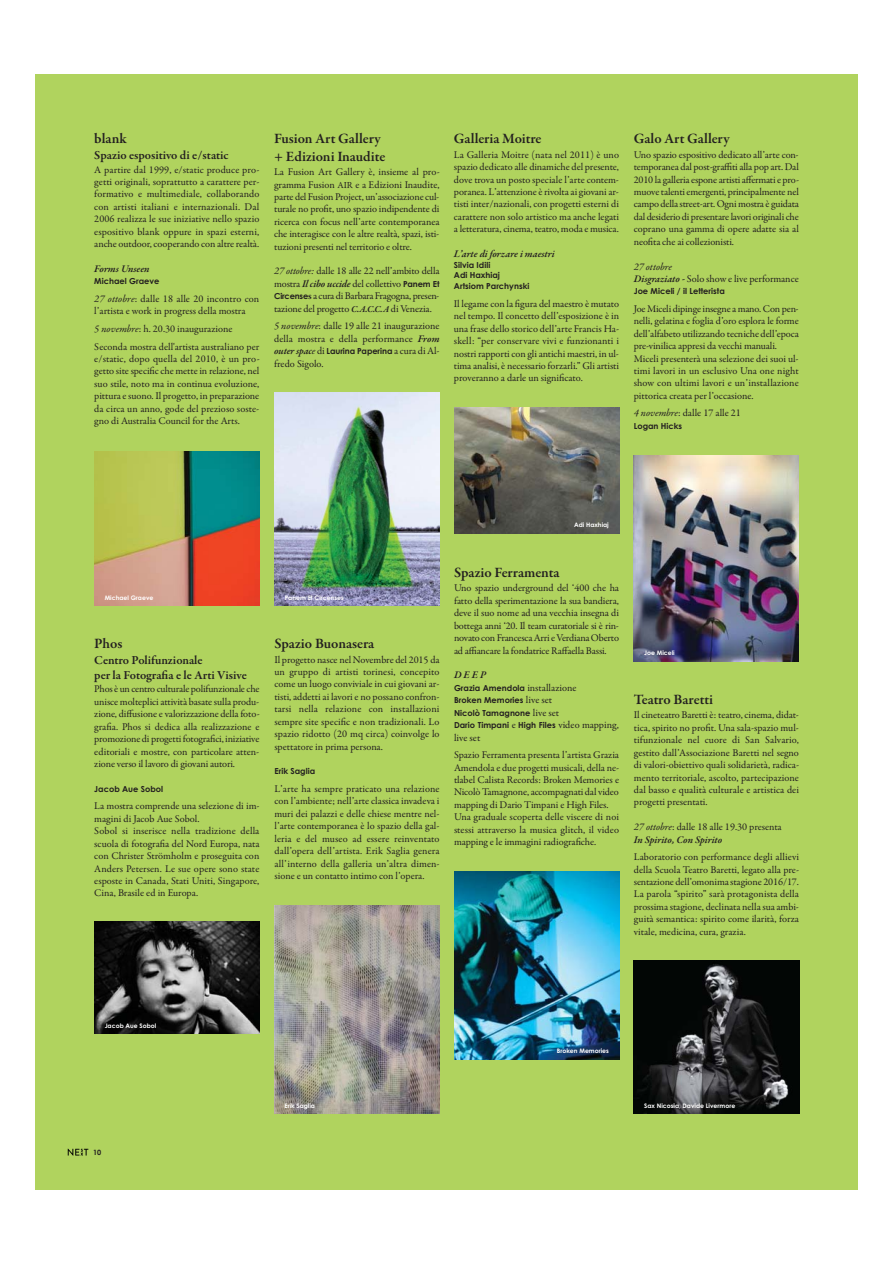
<style>
.page{position:relative;width:893px;height:1263px;background:#fff}
.page>*{position:absolute;margin:0;border:0;box-sizing:border-box;transform-origin:0 0}
.t1{font:600 14.55px/17.4px "Garamond Premr Pro";color:#231f20}
.t2{font:600 12.45px/14.9px "Garamond Premr Pro";color:#231f20}
.t3{font:10.35px/12.5px "Garamond Premr Pro";color:#231f20;text-align:justify}
.t4{font:italic 600 10.35px "Garamond Premr Pro";color:#231f20}
.t5{font:700 8.25px/12.5px "Century Gothic";color:#231f20}
.t6{font:700 7.35px "Century Gothic";color:#231f20}
.t7{font:700 6.15px "Century Gothic";color:#fff}
.s1{font-style:italic}
.s2{font-size:9.3px}
.s3{font-weight:600;font-style:italic}
.s4{font-family:"Century Gothic";font-weight:700;font-size:8.25px}
.s5{font-weight:600}
.s6{font-weight:600;font-style:italic;font-size:9.3px}
.s7{font-family:"Garamond Premr Pro";font-weight:600;font-style:italic;font-size:10.35px}
.s8{font-family:"Garamond Premr Pro";font-weight:400;font-style:italic;font-size:10.35px}
.s9{font-family:"Garamond Premr Pro";font-weight:400;font-size:10.35px}
</style>
<div class="page">
<div style="left:36px;top:74px;width:821px;height:1115px;background:#b0d35e"></div>
<img style="left:633px;top:455px;width:165px;height:206px">
<img style="left:274px;top:392px;width:165px;height:213px">
<img style="left:634px;top:961px;width:165px;height:152px">
<img style="left:94px;top:452px;width:165px;height:153px">
<img style="left:454px;top:407px;width:165px;height:126px">
<img style="left:274px;top:905px;width:165px;height:208px">
<img style="left:454px;top:871px;width:165px;height:188px">
<img style="left:94px;top:921px;width:165px;height:113px">
<svg style="left:68px;top:1149px;width:20px;height:7px"></svg>
<h1 class="t1" style="left:94px;top:131px;width:34px">blank</h1>
<p class="t2" style="left:94px;top:149px;width:136px">Spazio espositivo di e/static</p>
<p class="t3" style="left:94px;top:164px;width:167px">A partire dal 1999, e/static produce pro&shy;getti originali, soprattutto a carattere per&shy;formativo e multimediale, collaborando con artisti italiani e internazionali. Dal 2006 realizza le sue iniziative nello spazio espositivo blank oppure in spazi esterni, anche outdoor, cooperando con altre realtà.</p>
<p class="t4" style="left:94px;top:265px;width:57px">Forms Unseen</p>
<p class="t5" style="left:94px;top:276px;width:67px">Michael Graeve</p>
<p class="t3" style="left:94px;top:294px;width:166px"><span class="s1">27 ottobre</span>: dalle 18 alle 20 incontro con l’artista e work in progress della mostra</p>
<p class="t3" style="left:94px;top:321px;width:166px;line-height:17.5px"><span class="s1">5 novembre</span>: h. 20.30 inaugurazione<br>Seconda mostra dell'artista australiano per</p>
<p class="t3" style="left:94px;top:354px;width:167px">e/static, dopo quella del 2010, è un pro&shy;getto site specific che mette in relazione, nel suo stile, noto ma in continua evoluzione, pittura e suono. Il progetto, in preparazione da circa un anno, gode del prezioso soste&shy;gno di Australia Council for the Arts.</p>
<h1 class="t1" style="left:274px;top:131px;width:113px">Fusion Art Gallery + Edizioni Inaudite</h1>
<p class="t3" style="left:274px;top:167px;width:167px">La Fusion Art Gallery è, insieme al pro&shy;gramma Fusion <span class="s2">AIR</span> e a Edizioni Inaudite, parte del Fusion Project, un’associazione cul&shy;turale no profit, uno spazio indipendente di ricerca con focus nell’arte contemporanea che interagisce con le altre realtà, spazi, isti&shy;tuzioni presenti nel territorio e oltre.</p>
<p class="t3" style="left:274px;top:266px;width:167px"><span class="s1">27 ottobre:</span> dalle 18 alle 22 nell’ambito della mostra <span class="s3">Il cibo uccide</span> del collettivo <span class="s4">Panem Et Circense</span><span class="s5">s</span> a cura di Barbara Fragogna, presen&shy;tazione del progetto <span class="s6">C.A.C.C.A</span> di Venezia.</p>
<p class="t3" style="left:274px;top:321px;width:167px"><span class="s1">5 novembre</span>: dalle 19 alle 21 inaugurazione della mostra e della performance <span class="s3">From</span></p>
<p class="t5" style="left:274px;top:346px;width:167px"><span class="s7">outer spac</span><span class="s8">e</span> <span class="s9">di</span> Laurina Paperina <span class="s9">a cura di Al-</span></p>
<p class="t3" style="left:274px;top:358px;width:51px">fredo Sigolo.</p>
<h1 class="t1" style="left:454px;top:131px;width:89px">Galleria Moitre</h1>
<p class="t3" style="left:454px;top:149px;width:167px">La Galleria Moitre (nata nel 2011) è uno spazio dedicato alle dinamiche del presente, dove trova un posto speciale l’arte contem&shy;poranea. L’attenzione è rivolta ai giovani ar&shy;tisti inter/nazionali, con progetti esterni di carattere non solo artistico ma anche legati a letteratura, cinema, teatro, moda e musica.</p>
<p class="t4" style="left:454px;top:250px;width:102px">L’arte di forzare i maestri</p>
<p class="t5" style="left:454px;top:261px;width:48px;line-height:9.9px">Silvia Idili<br>Adi Haxhiaj</p>
<p class="t5" style="left:454px;top:281px;width:77px">Artsiom Parchynski</p>
<p class="t3" style="left:454px;top:298px;width:167px">Il legame con la figura del maestro è mutato nel tempo. Il concetto dell’esposizione è in una frase dello storico dell’arte Francis Ha&shy;skell: “per conservare vivi e funzionanti i nostri rapporti con gli antichi maestri, in ul&shy;tima analisi, è necessario forzarli.” Gli artisti proveranno a darle un significato.</p>
<h1 class="t1" style="left:633px;top:131px;width:97px">Galo Art Gallery</h1>
<p class="t3" style="left:633px;top:149px;width:167px">Uno spazio espositivo dedicato all’arte con&shy;temporanea dal post-graffiti alla pop art. Dal 2010 la galleria espone artisti affermati e pro&shy;muove talenti emergenti, principalmente nel campo della street-art. Ogni mostra è guidata dal desiderio di presentare lavori originali che coprano una gamma di opere adatte sia al neofita che ai collezionisti.</p>
<p class="t3" style="left:633px;top:261px;width:167px"><span class="s1">27 ottobre<br></span><span class="s3">Disgraziato -</span> Solo show e live performance</p>
<p class="t5" style="left:633px;top:286px;width:93px">Joe Miceli / il Letterista</p>
<p class="t3" style="left:633px;top:303px;width:167px;text-align:left">Joe Miceli dipinge insegne a mano. Con pen&shy;nelli, gelatina e foglia d’oro esplora le forme dell’alfabeto utilizzando tecniche dell’epoca pre-vinilica appresi da vecchi manuali.<br>Miceli presenterà una selezione dei suoi ul&shy;timi lavori in un esclusivo Una one night show con ultimi lavori e un’installazione pittorica creata per l’occasione.</p>
<p class="t3" style="left:633px;top:408px;width:109px"><span class="s1">4 novembre</span>: dalle 17 alle 21</p>
<p class="t5" style="left:633px;top:420px;width:50px">Logan Hicks</p>
<p class="t7" style="left:574px;top:523px;width:36px">Adi Haxhiaj</p>
<p class="t7" style="left:105px;top:595px;width:50px">Michael Graeve</p>
<p class="t7" style="left:285px;top:595px;width:61px">Panem Et Circenses</p>
<h1 class="t1" style="left:94px;top:636px;width:30px">Phos</h1>
<p class="t2" style="left:94px;top:654px;width:154px">Centro Polifunzionale<br>per la Fotografia e le Arti Visive</p>
<p class="t3" style="left:94px;top:684px;width:167px">Phos è un centro culturale polifunzionale che unisce molteplici attività basate sulla produ&shy;zione, diffusione e valorizzazione della foto&shy;grafia. Phos si dedica alla realizzazione e promozione di progetti fotografici, iniziative editoriali e mostre, con particolare atten&shy;zione verso il lavoro di giovani autori.</p>
<p class="t5" style="left:94px;top:783px;width:70px">Jacob Aue Sobol</p>
<p class="t3" style="left:94px;top:801px;width:167px;text-align:left">La mostra comprende una selezione di im&shy;magini di Jacob Aue Sobol.<br>Sobol si inserisce nella tradizione della scuola di fotografia del Nord Europa, nata con Christer Strömholm e proseguita con Anders Petersen. Le sue opere sono state esposte in Canada, Stati Uniti, Singapore, Cina, Brasile ed in Europa.</p>
<h1 class="t1" style="left:274px;top:636px;width:101px">Spazio Buonasera</h1>
<p class="t3" style="left:274px;top:654px;width:167px">Il progetto nasce nel Novembre del 2015 da un gruppo di artisti torinesi, concepito come un luogo conviviale in cui giovani ar&shy;tisti, addetti ai lavori e no possano confron&shy;tarsi nella relazione con installazioni sempre site specific e non tradizionali. Lo spazio ridotto (20 mq circa) coinvolge lo spettatore in prima persona.</p>
<p class="t5" style="left:274px;top:766px;width:42px">Erik Saglia</p>
<p class="t3" style="left:274px;top:784px;width:167px">L’arte ha sempre praticato una relazione con l’ambiente; nell’arte classica invadeva i muri dei palazzi e delle chiese mentre nel&shy;l’arte contemporanea è lo spazio della gal&shy;leria e del museo ad essere reinventato dall’opera dell’artista. Erik Saglia genera all’interno della galleria un’altra dimen&shy;sione e un contatto intimo con l’opera.</p>
<h1 class="t1" style="left:454px;top:565px;width:107px">Spazio Ferramenta</h1>
<p class="t3" style="left:454px;top:583px;width:166px">Uno spazio underground del ‘400 che ha fatto della sperimentazione la sua bandiera, deve il suo nome ad una vecchia insegna di bottega anni ‘20. Il team curatoriale si è rin&shy;novato con Francesca Arri e Verdiana Oberto ad affiancare la fondatrice Raffaella Bassi.</p>
<p class="t4" style="left:454px;top:671px;width:34px">D E E P</p>
<p class="t5" style="left:454px;top:682px;width:166px">Grazia Amendola <span class="s9">installazione<br></span>Broken Memories <span class="s9">live set<br></span>Nicolò Tamagnone <span class="s9">live set<br></span>Dario Timpani <span class="s9">e</span> High Files <span class="s9">video mapping,</span></p>
<p class="t3" style="left:454px;top:729px;width:166px;line-height:17.5px">live set<br>Spazio Ferramenta presenta l’artista Grazia</p>
<p class="t3" style="left:454px;top:762px;width:166px;text-align:left">Amendola e due progetti musicali, della ne&shy;tlabel Calista Records: Broken Memories e Nicolò Tamagnone, accompagnati dal video mapping di Dario Timpani e High Files.<br>Una graduale scoperta delle viscere di noi stessi attraverso la musica glitch, il video mapping e le immagini radiografiche.</p>
<p class="t7" style="left:644px;top:651px;width:32px">Joe Miceli</p>
<h1 class="t1" style="left:634px;top:692px;width:81px">Teatro Baretti</h1>
<p class="t3" style="left:634px;top:710px;width:167px">Il cineteatro Baretti è: teatro, cinema, didat&shy;tica, spirito no profit. Una sala-spazio mul&shy;tifunzionale nel cuore di San Salvario, gestito dall’Associazione Baretti nel segno di valori-obiettivo quali solidarietà, radica&shy;mento territoriale, ascolto, partecipazione dal basso e qualità culturale e artistica dei progetti presentati.</p>
<p class="t3" style="left:634px;top:822px;width:149px"><span class="s1">27 ottobre</span>: dalle 18 alle 19.30 presenta<br><span class="s3">In Spirito, Con Spirito</span></p>
<p class="t3" style="left:634px;top:852px;width:167px">Laboratorio con performance degli allievi della Scuola Teatro Baretti, legato alla pre&shy;sentazione dell’omonima stagione 2016/17.<br>La parola “spirito” sarà protagonista della prossima stagione, declinata nella sua ambi&shy;guità semantica: spirito come ilarità, forza vitale, medicina, cura, grazia.</p>
<p class="t7" style="left:105px;top:1023px;width:53px">Jacob Aue Sobol</p>
<p class="t7" style="left:556px;top:1049px;width:54px">Broken Memories</p>
<p class="t6" style="left:93px;top:1150px;width:10px">10</p>
<p class="t7" style="left:284px;top:1103px;width:32px">Erik Saglia</p>
<p class="t7" style="left:644px;top:1103px;width:93px">Sax Nicosia, Davide Livermore</p>
</div>
